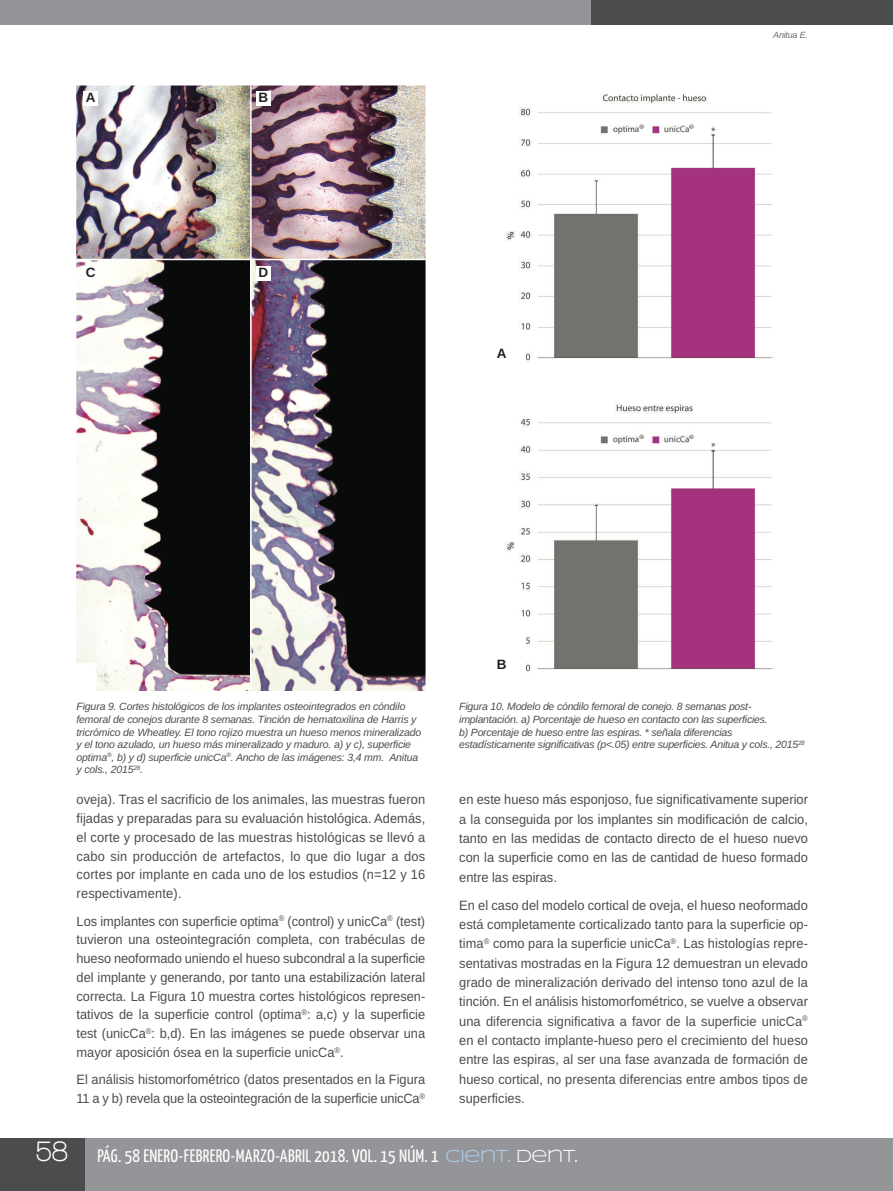
<style>
.page{position:relative;width:893px;height:1191px;background:#fff}
.page>*{position:absolute;margin:0;border:0;box-sizing:border-box;transform-origin:0 0}
.t1{font:700 30px "Walkway";color:#fff;scale:.9 1}
.t2{font:18px "Yanone Kaffeesatz";letter-spacing:.015em;color:#fff}
.t3{font:13.5px/19.4px "Arimo";color:#4b4c4d;text-align:justify;scale:.95 1}
.t4{font:700 13.5px "Arimo";color:#231f20}
.t5{font:italic 10.5px/12.6px "Arimo";letter-spacing:-.015em;color:#4b4c4d}
.t6{font:italic 9px "Arimo";letter-spacing:-.025em;color:#6c6d70}
.s1{font-family:"Syncopate";color:#add2ed}
.s2{font-family:"Syncopate"}
</style>
<div class="page">
<div style="left:0;top:1138px;width:893px;height:53px;background:#939598"></div>
<div style="left:0;top:0;width:599px;height:25px;background:#939598"></div>
<div style="left:591px;top:0;width:302px;height:25px;background:#4b4c4d"></div>
<div style="left:0;top:1138px;width:85px;height:53px;background:#4b4c4d"></div>
<img style="left:77px;top:85px;width:173px;height:174px">
<img style="left:252px;top:85px;width:173px;height:174px">
<svg style="left:77px;top:260px;width:173px;height:430px;fill:#090b0a"></svg>
<svg style="left:252px;top:260px;width:173px;height:430px;background:#534f56"></svg>
<div style="left:84px;top:91px;width:14px;height:14px;background:#fff"></div>
<div style="left:256px;top:91px;width:15px;height:14px;background:#fff"></div>
<div style="left:84px;top:266px;width:14px;height:14px;background:#fff"></div>
<div style="left:256px;top:266px;width:15px;height:14px;background:#fff"></div>
<img style="left:505px;top:93px;width:269px;height:269px">
<img style="left:505px;top:403px;width:269px;height:270px">
<div style="left:495px;top:347px;width:14px;height:14px;background:#fff"></div>
<div style="left:495px;top:658px;width:14px;height:15px;background:#fff"></div>
<p class="t4" style="left:86px;top:88px;width:11px">A</p>
<p class="t4" style="left:259px;top:88px;width:11px">B</p>
<p class="t4" style="left:86px;top:263px;width:11px">C</p>
<p class="t4" style="left:259px;top:263px;width:11px">D</p>
<p class="t4" style="left:497px;top:344px;width:11px">A</p>
<p class="t6" style="left:773px;top:29px;width:36px">Anitua E.</p>
<p class="t4" style="left:497px;top:655px;width:11px">B</p>
<h1 class="t1" style="left:36px;top:1134px;width:37px">58</h1>
<p class="t5" style="left:77px;top:700px;width:346px">Figura 9. Cortes histológicos de los implantes osteointegrados en cóndilo femoral de conejos durante 8 semanas. Tinción de hematoxilina de Harris y tricrómico de Wheatley. El tono rojizo muestra un hueso menos mineralizado y el tono azulado, un hueso más mineralizado y maduro. a) y c), superficie optima<sup>®</sup>, b) y d) superficie unicCa<sup>®</sup>. Ancho de las imágenes: 3,4 mm. Anitua y cols., 2015<sup>28</sup>.</p>
<p class="t5" style="left:459px;top:700px;width:347px">Figura 10. Modelo de cóndilo femoral de conejo. 8 semanas post&shy;implantación. a) Porcentaje de hueso en contacto con las superficies.<br>b) Porcentaje de hueso entre las espiras. * señala diferencias estadísticamente significativas (p&lt;.05) entre superficies. Anitua y cols., 2015<sup>28</sup></p>
<p class="t3" style="left:459px;top:790px;width:369px">en este hueso más esponjoso, fue significativamente superior a la conseguida por los implantes sin modificación de calcio, tanto en las medidas de contacto directo de el hueso nuevo con la superficie como en las de cantidad de hueso formado entre las espiras.</p>
<p class="t3" style="left:459px;top:895px;width:369px">En el caso del modelo cortical de oveja, el hueso neoformado está completamente corticalizado tanto para la superficie op&shy;tima<sup>®</sup> como para la superficie unicCa<sup>®</sup>. Las histologías repre&shy;sentativas mostradas en la Figura 12 demuestran un elevado grado de mineralización derivado del intenso tono azul de la tinción. En el análisis histomorfométrico, se vuelve a observar una diferencia significativa a favor de la superficie unicCa<sup>® </sup>en el contacto implante-hueso pero el crecimiento del hueso entre las espiras, al ser una fase avanzada de formación de hueso cortical, no presenta diferencias entre ambos tipos de superficies.</p>
<h2 class="t2" style="left:98px;top:1144px;width:482px">PÁG. 58 ENERO-FEBRERO-MARZO-ABRIL 2018. VOL. 15 NÚM. 1 <span class="s1">CIENT.</span> <span class="s2">DENT.</span></h2>
<p class="t3" style="left:77px;top:790px;width:369px;line-height:18.8px">oveja). Tras el sacrificio de los animales, las muestras fueron fijadas y preparadas para su evaluación histológica. Además, el corte y procesado de las muestras histológicas se llevó a cabo sin producción de artefactos, lo que dio lugar a dos cortes por implante en cada uno de los estudios (n=12 y 16 respectivamente).</p>
<p class="t3" style="left:77px;top:911px;width:369px;line-height:18.8px">Los implantes con superficie optima<sup>®</sup> (control) y unicCa<sup>®</sup> (test) tuvieron una osteointegración completa, con trabéculas de hueso neoformado uniendo el hueso subcondral a la superficie del implante y generando, por tanto una estabilización lateral correcta. La Figura 10 muestra cortes histológicos represen&shy;tativos de la superficie control (optima<sup>®</sup>: a,c) y la superficie test (unicCa<sup>®</sup>: b,d). En las imágenes se puede observar una mayor aposición ósea en la superficie unicCa<sup>®</sup>.</p>
<p class="t3" style="left:77px;top:1070px;width:369px;line-height:18.8px">El análisis histomorfométrico (datos presentados en la Figura<br>11 a y b) revela que la osteointegración de la superficie unicCa<sup>®</sup></p>
</div>
